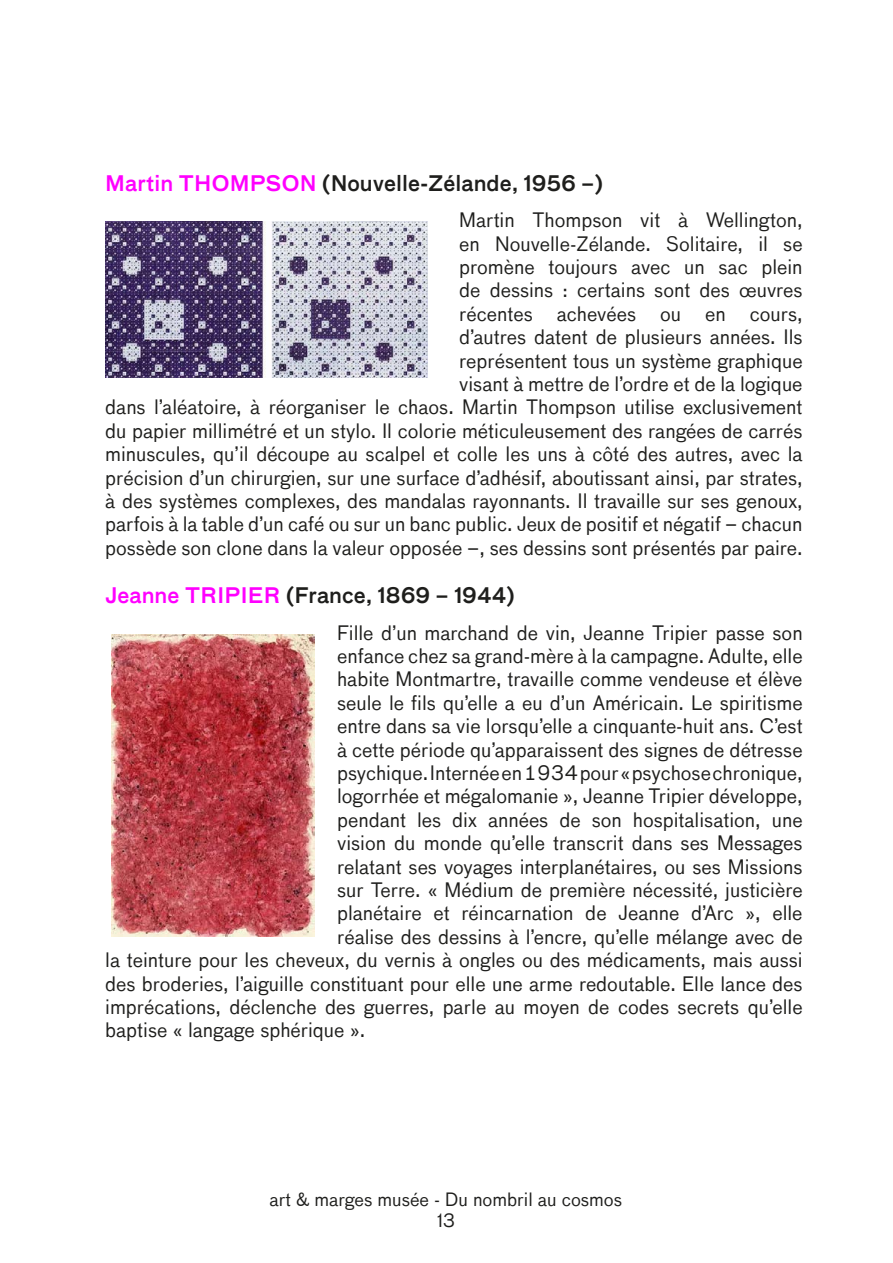
<style>
.page{position:relative;width:893px;height:1263px;background:#fff}
.page>*{position:absolute;margin:0;border:0;box-sizing:border-box;transform-origin:0 0}
.t1{font:500 21px "Bau LF";color:#1e1e1c}
.t2{font:19.5px/23.4px "Bau TF";color:#1e1e1c;text-align:right}
.t3{font:18px/21.6px "Bau LF";color:#1e1e1c;text-align:center}
.s1{color:#f0f}
</style>
<div class="page">
<img style="left:105px;top:221px;width:322px;height:156px">
<img style="left:111px;top:634px;width:204px;height:302px">
<p class="t1" style="left:105px;top:171px;width:499px"><span class="s1">Martin THOMPSON</span> (Nouvelle-Zélande, 1956 –)</p>
<p class="t2" style="left:105px;top:209px;width:699px">Martin Thompson vit à Wellington,<br>en Nouvelle-Zélande. Solitaire, il se<br>promène toujours avec un sac plein<br>de dessins : certains sont des œuvres<br>récentes achevées ou en cours,<br>d’autres datent de plusieurs années. Ils<br>représentent tous un système graphique<br>visant à mettre de l’ordre et de la logique<br>dans l’aléatoire, à réorganiser le chaos. Martin Thompson utilise exclusivement du papier millimétré et un stylo. Il colorie méticuleusement des rangées de carrés minuscules, qu’il découpe au scalpel et colle les uns à côté des autres, avec la précision d’un chirurgien, sur une surface d’adhésif, aboutissant ainsi, par strates, à des systèmes complexes, des mandalas rayonnants. Il travaille sur ses genoux, parfois à la table d’un café ou sur un banc public. Jeux de positif et négatif – chacun possède son clone dans la valeur opposée –, ses dessins sont présentés par paire.</p>
<p class="t1" style="left:105px;top:583px;width:411px"><span class="s1">Jeanne TRIPIER</span> (France, 1869 – 1944)</p>
<p class="t2" style="left:337px;top:621px;width:467px">Fille d’un marchand de vin, Jeanne Tripier passe son</p>
<p class="t2" style="left:337px;top:645px;width:467px">enfance chez sa grand-mère à la campagne. Adulte, elle</p>
<p class="t2" style="left:337px;top:668px;width:467px">habite Montmartre, travaille comme vendeuse et élève</p>
<p class="t2" style="left:337px;top:691px;width:467px">seule le fils qu’elle a eu d’un Américain. Le spiritisme</p>
<p class="t2" style="left:337px;top:715px;width:467px">entre dans sa vie lorsqu’elle a cinquante-huit ans. C’est</p>
<p class="t2" style="left:337px;top:738px;width:467px">à cette période qu’apparaissent des signes de détresse</p>
<p class="t2" style="left:337px;top:762px;width:467px">psychique. Internée en 1934 pour « psychose chronique,</p>
<p class="t2" style="left:337px;top:785px;width:467px">logorrhée et mégalomanie », Jeanne Tripier développe,</p>
<p class="t2" style="left:337px;top:808px;width:467px">pendant les dix années de son hospitalisation, une</p>
<p class="t2" style="left:337px;top:832px;width:467px">vision du monde qu’elle transcrit dans ses Messages</p>
<p class="t2" style="left:337px;top:855px;width:467px">relatant ses voyages interplanétaires, ou ses Missions</p>
<p class="t2" style="left:337px;top:879px;width:467px">sur Terre. « Médium de première nécessité, justicière</p>
<p class="t2" style="left:337px;top:902px;width:467px">planétaire et réincarnation de Jeanne d’Arc », elle</p>
<p class="t2" style="left:337px;top:925px;width:467px">réalise des dessins à l’encre, qu’elle mélange avec de</p>
<p class="t2" style="left:105px;top:949px;width:699px">la teinture pour les cheveux, du vernis à ongles ou des médicaments, mais aussi</p>
<p class="t2" style="left:105px;top:972px;width:699px">des broderies, l’aiguille constituant pour elle une arme redoutable. Elle lance des</p>
<p class="t2" style="left:105px;top:996px;width:699px">imprécations, déclenche des guerres, parle au moyen de codes secrets qu’elle</p>
<p class="t2" style="left:105px;top:1019px;width:261px">baptise « langage sphérique ».</p>
<p class="t3" style="left:269px;top:1188px;width:354px">art &amp; marges musée - Du nombril au cosmos<br>13</p>
</div>
